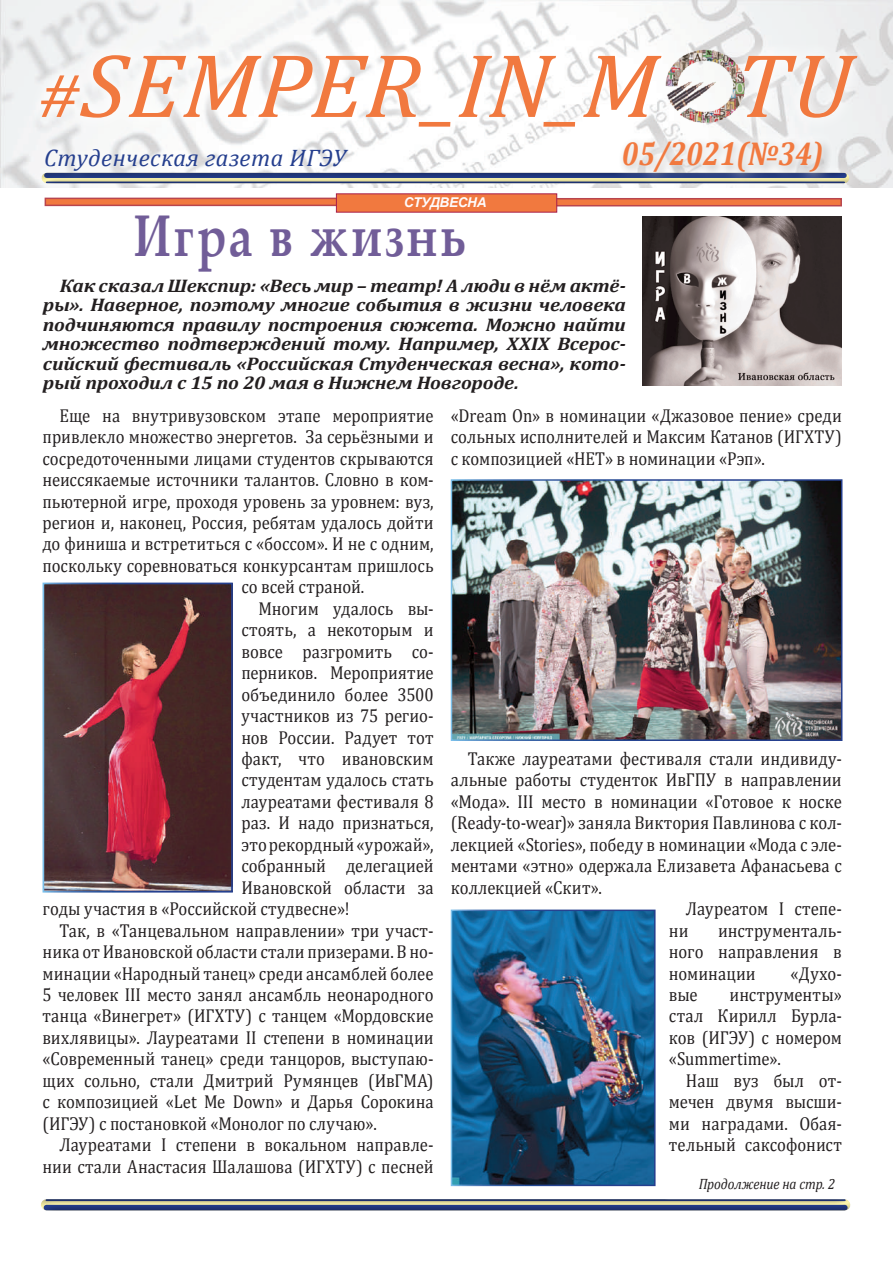
<style>
.page{position:relative;width:893px;height:1263px;background:#fff}
.page>*{position:absolute;margin:0;border:0;box-sizing:border-box;transform-origin:0 0}
.t1{font:italic 91.5px "Cambria";letter-spacing:.01em;color:#f1793f}
.t2{font:700 58.8px "Palatino Linotype";letter-spacing:.07em;color:#715d98;scale:.77 1}
.t3{font:italic 700 33.3px "Cambria";color:#f1793f;scale:.88 1}
.t4{font:italic 24px "Cambria";letter-spacing:.02em;color:#253f8e}
.t5{font:18.75px/21.5px "Cambria";color:#231f20;text-align:justify;scale:.89 1}
.t6{font:italic 700 18.3px/19.5px "Cambria";letter-spacing:-.01em;color:#231f20;text-align:justify;scale:1.09 1}
.t7{font:italic 15px "Cambria";letter-spacing:-.005em;color:#231f20;scale:.89 1}
.t8{font:italic 700 13.5px "Arial";letter-spacing:-.02em;color:#fefbfc}
.s1{font-size:62.25px}
.s2{font-size:82.35px}
</style>
<div class="page">
<img style="left:0;top:0;width:893px;height:130px">
<div style="left:0;top:130px;width:891px;height:96px;background:#231f20;opacity:.5"></div>
<svg style="left:24px;top:38px;width:869px;height:160px"></svg>
<svg style="left:33px;top:137px;width:389px;height:63px"></svg>
<svg style="left:606px;top:123px;width:287px;height:87px"></svg>
<div style="left:0;top:1154px;width:893px;height:102px;background:#231f20;opacity:.5"></div>
<img style="left:664px;top:42px;width:82px;height:85px">
<svg style="left:557px;top:198px;width:285px;height:8px;background:#de6843"></svg>
<svg style="left:45px;top:198px;width:291px;height:8px;background:#de6843"></svg>
<div style="left:336px;top:193px;width:221px;height:20px;background:#f1793f;border:1px solid #a81f4a"></div>
<svg style="left:653px;top:1170px;width:203px;height:30px"></svg>
<img style="left:46px;top:586px;width:184px;height:303px">
<img style="left:453px;top:481px;width:387px;height:258px">
<img style="left:454px;top:912px;width:199px;height:271px">
<img style="left:642px;top:217px;width:200px;height:169px">
<h1 class="t1" style="left:37px;top:21px;width:815px"><span class="s1">#</span>SEMPER<span class="s2">_</span>IN<span class="s2">_</span>M TU</h1>
<p class="t4" style="left:44px;top:141px;width:303px">Студенческая газета ИГЭУ</p>
<h3 class="t3" style="left:622px;top:130px;width:231px">05/2021(№34)</h3>
<p class="t8" style="left:404px;top:193px;width:84px">СТУДВЕСНА</p>
<h2 class="t2" style="left:134px;top:194px;width:433px">Игра в жизнь</h2>
<p class="t6" style="left:43px;top:275px;width:536px;text-indent:17px">Как сказал Шекспир: «Весь мир – театр! А люди в нём актё&shy;ры». Наверное, поэтому многие события в жизни человека подчиняются правилу построения сюжета. Можно найти множество подтверждений тому. Например, XXIX Всерос&shy;сийский фестиваль «Российская Студенческая весна», кото&shy;рый проходил с 15 по 20 мая в Нижнем Новгороде.</p>
<p class="t5" style="left:60px;top:405px;width:422px">Еще на внутривузовском этапе мероприятие</p>
<p class="t5" style="left:43px;top:426px;width:441px">привлекло множество энергетов. За серьёзными и</p>
<p class="t5" style="left:43px;top:447px;width:441px">сосредоточенными лицами студентов скрываются</p>
<p class="t5" style="left:43px;top:469px;width:441px">неиссякаемые источники талантов. Словно в ком-</p>
<p class="t5" style="left:43px;top:490px;width:441px">пьютерной игре, проходя уровень за уровнем: вуз,</p>
<p class="t5" style="left:43px;top:512px;width:441px">регион и, наконец, Россия, ребятам удалось дойти</p>
<p class="t5" style="left:43px;top:533px;width:441px">до финиша и встретиться с «боссом». И не с одним,</p>
<p class="t5" style="left:43px;top:555px;width:441px">поскольку соревноваться конкурсантам пришлось</p>
<p class="t5" style="left:241px;top:576px;width:140px">со всей страной.</p>
<p class="t5" style="left:258px;top:598px;width:198px">Многим удалось вы-</p>
<p class="t5" style="left:241px;top:619px;width:218px">стоять, а некоторым и</p>
<p class="t5" style="left:241px;top:640px;width:218px">вовсе разгромить со-</p>
<p class="t5" style="left:241px;top:662px;width:218px">перников. Мероприятие</p>
<p class="t5" style="left:241px;top:683px;width:218px">объединило более 3500</p>
<p class="t5" style="left:241px;top:705px;width:218px">участников из 75 регио-</p>
<p class="t5" style="left:241px;top:726px;width:218px">нов России. Радует тот</p>
<p class="t5" style="left:241px;top:748px;width:218px">факт, что ивановским</p>
<p class="t5" style="left:241px;top:769px;width:218px">студентам удалось стать</p>
<p class="t5" style="left:241px;top:791px;width:218px">лауреатами фестиваля 8</p>
<p class="t5" style="left:241px;top:812px;width:218px">раз. И надо признаться,</p>
<p class="t5" style="left:241px;top:834px;width:218px">это рекордный «урожай»,</p>
<p class="t5" style="left:241px;top:855px;width:218px">собранный делегацией</p>
<p class="t5" style="left:241px;top:876px;width:218px">Ивановской области за</p>
<p class="t5" style="left:43px;top:898px;width:346px">годы участия в «Российской студвесне»!</p>
<p class="t5" style="left:60px;top:919px;width:422px">Так, в «Танцевальном направлении» три участ-</p>
<p class="t5" style="left:43px;top:941px;width:441px">ника от Ивановской области стали призерами. В но-</p>
<p class="t5" style="left:43px;top:962px;width:441px">минации «Народный танец» среди ансамблей более</p>
<p class="t5" style="left:43px;top:984px;width:441px">5 человек III место занял ансамбль неонародного</p>
<p class="t5" style="left:43px;top:1005px;width:441px">танца «Винегрет» (ИГХТУ) с танцем «Мордовские</p>
<p class="t5" style="left:43px;top:1027px;width:441px">вихлявицы». Лауреатами II степени в номинации</p>
<p class="t5" style="left:43px;top:1048px;width:441px">«Современный танец» среди танцоров, выступаю-</p>
<p class="t5" style="left:43px;top:1069px;width:441px">щих сольно, стали Дмитрий Румянцев (ИвГМА)</p>
<p class="t5" style="left:43px;top:1091px;width:441px">с композицией «Let Me Down» и Дарья Сорокина</p>
<p class="t5" style="left:43px;top:1112px;width:377px">(ИГЭУ) с постановкой «Монолог по случаю».</p>
<p class="t5" style="left:60px;top:1134px;width:422px">Лауреатами I степени в вокальном направле-</p>
<p class="t5" style="left:42px;top:1155px;width:441px">нии стали Анастасия Шалашова (ИГХТУ) с песней</p>
<p class="t5" style="left:451px;top:405px;width:441px">«Dream On» в номинации «Джазовое пение» среди сольных исполнителей и Максим Катанов (ИГХТУ) с композицией «НЕТ» в номинации «Рэп».</p>
<p class="t5" style="left:468px;top:748px;width:422px">Также лауреатами фестиваля стали индивиду-</p>
<p class="t5" style="left:451px;top:769px;width:441px">альные работы студенток ИвГПУ в направлении</p>
<p class="t5" style="left:451px;top:791px;width:441px">«Мода». III место в номинации «Готовое к носке</p>
<p class="t5" style="left:451px;top:812px;width:441px">(Ready-to-wear)» заняла Виктория Павлинова с кол-</p>
<p class="t5" style="left:451px;top:834px;width:441px">лекцией «Stories», победу в номинации «Мода с эле-</p>
<p class="t5" style="left:451px;top:855px;width:441px">ментами «этно» одержала Елизавета Афанасьева с</p>
<p class="t5" style="left:451px;top:876px;width:171px">коллекцией «Скит».</p>
<p class="t5" style="left:686px;top:898px;width:177px">Лауреатом I степе-</p>
<p class="t5" style="left:669px;top:919px;width:24px">ни</p>
<p class="t5" style="left:669px;top:919px;width:196px;text-indent:49px">инструменталь&shy;ного направления в номинации</p>
<p class="t5" style="left:790px;top:962px;width:59px">«Духо-</p>
<p class="t5" style="left:669px;top:984px;width:196px;text-indent:61px">инструменты» стал Кирилл Бурла&shy;ков (ИГЭУ) с номером «Summertime».</p>
<p class="t5" style="left:669px;top:1069px;width:196px;text-indent:17px">Наш вуз был от&shy;мечен двумя высши&shy;ми наградами. Обая&shy;тельный саксофонист</p>
<p class="t5" style="left:669px;top:984px;width:34px">вые</p>
<p class="t7" style="left:699px;top:1173px;width:155px">Продолжение на стр. 2</p>
</div>
